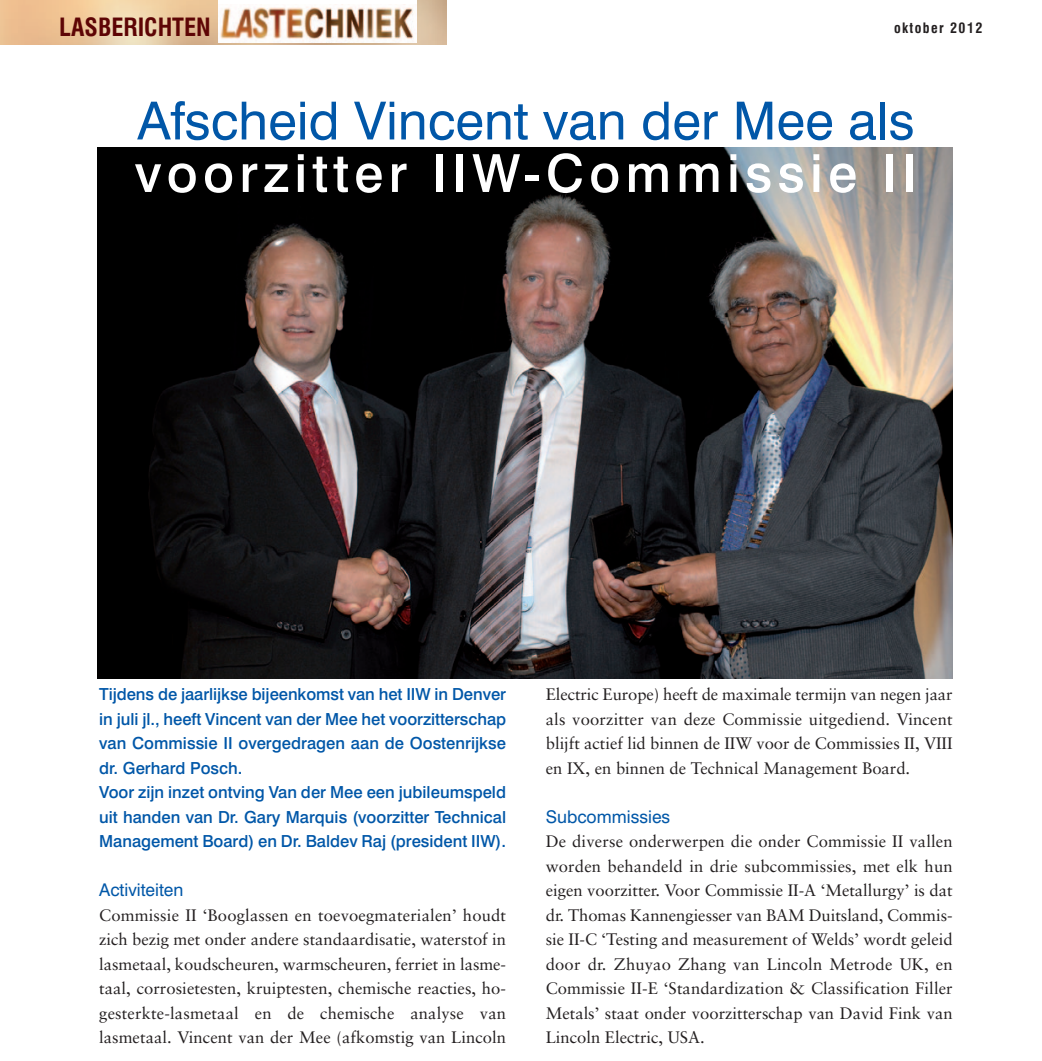
<style>
.page{position:relative;width:1042px;height:1061px;background:#fff}
.page>*{position:absolute;margin:0;border:0;box-sizing:border-box;transform-origin:0 0}
.t1{font:52.5px/52.5px "Swiss 721 BT";color:#0157a8}
.t2{font:700 condensed 24.5px "Swiss 721 BT";color:#5e0505}
.t3{font:17.5px "Swiss 721 BT";color:#0157a8}
.t4{font:16.62px/24.5px "Sabon";color:#231f20;text-align:justify}
.t5{font:500 16.62px/24.5px "Swiss 721 BT";color:#0157a8;text-align:justify}
.t6{font:700 condensed 14px "Swiss 721 BT";letter-spacing:.1em;color:#231f20}
.s1{font-weight:500;color:#fff}
</style>
<div class="page">
<img style="left:98px;top:147px;width:854px;height:531px">
<img style="left:220px;top:7px;width:194px;height:35px">
<p class="t2" style="left:59px;top:15px;width:153px">LASBERICHTEN</p>
<p class="t6" style="left:894px;top:21px;width:90px">oktober 2012</p>
<p class="t1" style="left:135px;top:97px;width:783px">Afscheid Vincent van der Mee als <span class="s1">voorzitter IIW-Commissie II</span></p>
<p class="t5" style="left:99px;top:684px;width:408px">Tijdens de jaarlijkse bijeenkomst van het IIW in Denver in juli jl., heeft Vincent van der Mee het voorzitterschap van Commissie II overgedragen aan de Oostenrijkse dr. Gerhard Posch.</p>
<p class="t5" style="left:99px;top:782px;width:408px">Voor zijn inzet ontving Van der Mee een jubileumspeld uit handen van Dr. Gary Marquis (voorzitter Technical Management Board) en Dr. Baldev Raj (president IIW).</p>
<p class="t3" style="left:99px;top:881px;width:86px">Activiteiten</p>
<p class="t4" style="left:99px;top:904px;width:408px">Commissie II ‘Booglassen en toevoegmaterialen’ houdt zich bezig met onder andere standaardisatie, waterstof in lasmetaal, koudscheuren, warmscheuren, ferriet in lasme&shy;taal, corrosietesten, kruiptesten, chemische reacties, ho&shy;gesterkte-lasmetaal en de chemische analyse van lasmetaal. Vincent van der Mee (afkomstig van Lincoln</p>
<p class="t4" style="left:546px;top:683px;width:408px">Electric Europe) heeft de maximale termijn van negen jaar als voorzitter van deze Commissie uitgediend. Vincent blijft actief lid binnen de IIW voor de Commissies II, VIII en IX, en binnen de Technical Management Board.</p>
<p class="t3" style="left:546px;top:808px;width:126px">Subcommissies</p>
<p class="t4" style="left:546px;top:830px;width:408px">De diverse onderwerpen die onder Commissie II vallen worden behandeld in drie subcommissies, met elk hun eigen voorzitter. Voor Commissie II-A ‘Metallurgy’ is dat dr. Thomas Kannengiesser van BAM Duitsland, Commis&shy;sie II-C ‘Testing and measurement of Welds’ wordt geleid door dr. Zhuyao Zhang van Lincoln Metrode UK, en Commissie II-E ‘Standardization &amp; Classification Filler Metals’ staat onder voorzitterschap van David Fink van Lincoln Electric, USA.</p>
</div>
